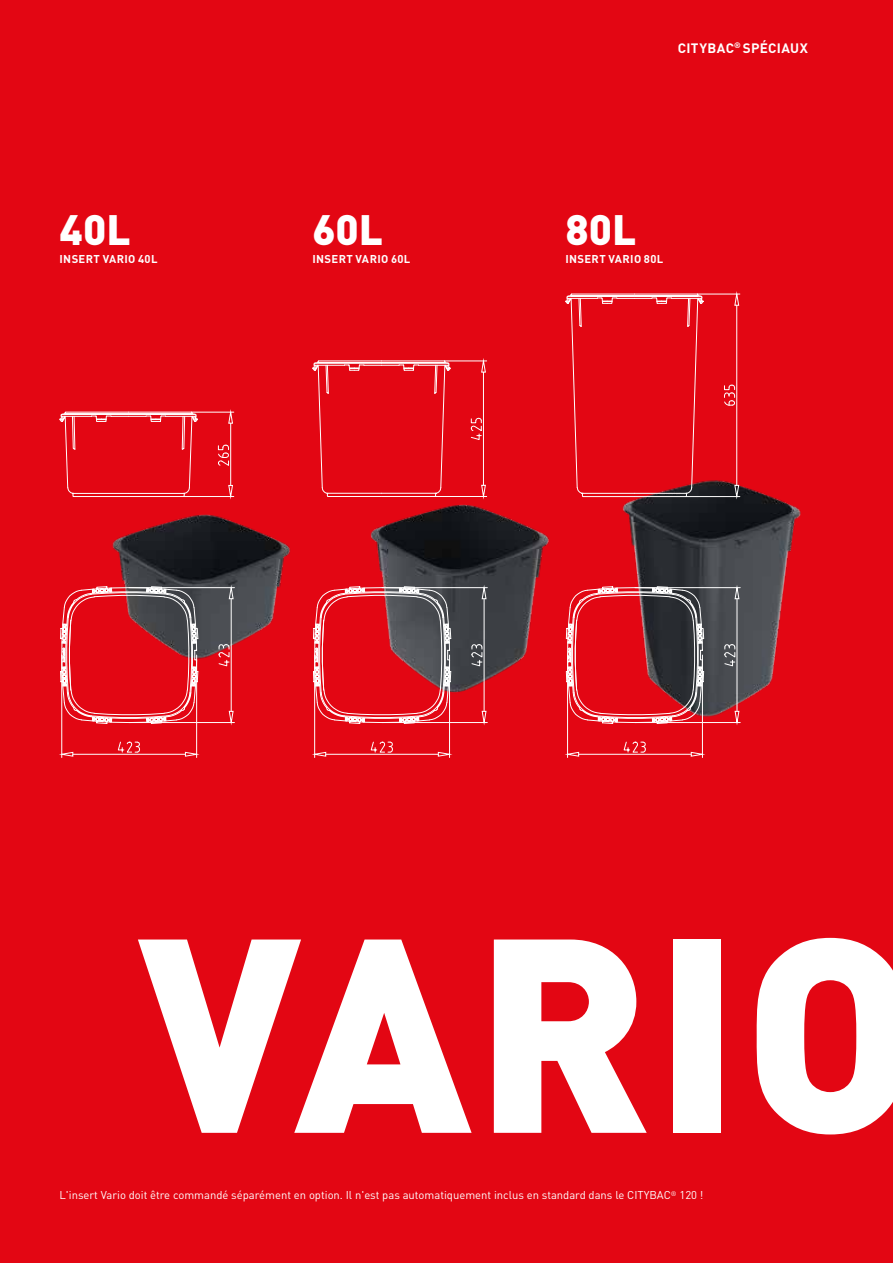
<style>
.page{position:relative;width:893px;height:1263px;background:#e30613}
.page>*{position:absolute;margin:0;border:0;box-sizing:border-box;transform-origin:0 0}
.t1{font:900 271.5px "DIN Pro";letter-spacing:.01em;color:#fff}
.t2{font:900 42px "DIN Pro";color:#fff}
.t3{font:700 13.5px "DIN Pro";letter-spacing:.025em;color:#fff}
.t4{font:11.25px "DIN Pro";color:#fff}
.t5{font:700 11.25px "DIN Pro";letter-spacing:.03em;color:#fff}
</style>
<div class="page">
<img style="left:84px;top:492px;width:207px;height:218px">
<img style="left:370px;top:492px;width:179px;height:231px">
<img style="left:600px;top:470px;width:201px;height:253px">
<hr style="left:66px;top:412px;width:63px;height:1px;background:#fff">
<hr style="left:61px;top:416px;width:30px;height:1px;background:#fff">
<hr style="left:65px;top:413px;width:64px;height:1px;background:#fff">
<hr style="left:62px;top:414px;width:67px;height:1px;background:#fff">
<hr style="left:74px;top:496px;width:55px;height:1px;background:#fff">
<hr style="left:74px;top:493px;width:55px;height:1px;background:#fff">
<svg style="left:59px;top:412px;width:17px;height:85px"></svg>
<hr style="left:184px;top:496px;width:50px;height:1px;background:#fff">
<hr style="left:192px;top:412px;width:42px;height:1px;background:#fff">
<svg style="left:91px;top:409px;width:142px;height:92px"></svg>
<hr style="left:129px;top:496px;width:55px;height:1px;background:#fff">
<hr style="left:129px;top:412px;width:63px;height:1px;background:#fff">
<hr style="left:381px;top:496px;width:54px;height:1px;background:#fff">
<hr style="left:381px;top:493px;width:54px;height:1px;background:#fff">
<hr style="left:381px;top:361px;width:63px;height:1px;background:#fff">
<hr style="left:419px;top:365px;width:30px;height:1px;background:#fff">
<hr style="left:381px;top:362px;width:64px;height:1px;background:#fff">
<hr style="left:381px;top:363px;width:67px;height:1px;background:#fff">
<svg style="left:434px;top:361px;width:17px;height:135px"></svg>
<svg style="left:312px;top:361px;width:107px;height:136px"></svg>
<hr style="left:444px;top:361px;width:43px;height:1px;background:#fff">
<hr style="left:435px;top:496px;width:52px;height:1px;background:#fff">
<hr style="left:483px;top:372px;width:1px;height:113px;background:#fff">
<svg style="left:481px;top:358px;width:5px;height:15px"></svg>
<svg style="left:481px;top:484px;width:5px;height:17px"></svg>
<svg style="left:470px;top:417px;width:12px;height:23px"></svg>
<hr style="left:583px;top:493px;width:51px;height:1px;background:#fff">
<hr style="left:583px;top:496px;width:51px;height:1px;background:#fff">
<hr style="left:568px;top:296px;width:66px;height:1px;background:#fff">
<hr style="left:571px;top:295px;width:63px;height:1px;background:#fff">
<hr style="left:567px;top:298px;width:30px;height:1px;background:#fff">
<hr style="left:571px;top:294px;width:63px;height:1px;background:#fff">
<svg style="left:565px;top:294px;width:19px;height:203px"></svg>
<svg style="left:597px;top:294px;width:107px;height:203px"></svg>
<hr style="left:686px;top:496px;width:54px;height:1px;background:#fff">
<hr style="left:697px;top:294px;width:43px;height:1px;background:#fff">
<hr style="left:736px;top:305px;width:1px;height:180px;background:#fff">
<svg style="left:734px;top:484px;width:5px;height:17px"></svg>
<svg style="left:734px;top:291px;width:5px;height:15px"></svg>
<svg style="left:724px;top:384px;width:11px;height:22px"></svg>
<hr style="left:129px;top:587px;width:105px;height:1px;background:#fff">
<hr style="left:129px;top:722px;width:105px;height:1px;background:#fff">
<hr style="left:231px;top:599px;width:1px;height:112px;background:#fff">
<svg style="left:228px;top:583px;width:6px;height:17px"></svg>
<svg style="left:228px;top:710px;width:6px;height:16px"></svg>
<svg style="left:218px;top:644px;width:12px;height:23px"></svg>
<svg style="left:59px;top:586px;width:142px;height:171px"></svg>
<hr style="left:382px;top:587px;width:105px;height:1px;background:#fff">
<hr style="left:382px;top:722px;width:105px;height:1px;background:#fff">
<hr style="left:484px;top:599px;width:1px;height:112px;background:#fff">
<svg style="left:481px;top:583px;width:6px;height:17px"></svg>
<svg style="left:481px;top:710px;width:6px;height:16px"></svg>
<svg style="left:471px;top:644px;width:12px;height:23px"></svg>
<svg style="left:312px;top:586px;width:142px;height:171px"></svg>
<hr style="left:635px;top:587px;width:105px;height:1px;background:#fff">
<hr style="left:635px;top:722px;width:105px;height:1px;background:#fff">
<hr style="left:737px;top:599px;width:1px;height:112px;background:#fff">
<svg style="left:734px;top:583px;width:6px;height:17px"></svg>
<svg style="left:734px;top:710px;width:6px;height:15px"></svg>
<svg style="left:724px;top:644px;width:12px;height:23px"></svg>
<svg style="left:565px;top:586px;width:142px;height:171px"></svg>
<p class="t3" style="left:678px;top:39px;width:132px">CITYBAC<sup>®</sup> SPÉCIAUX</p>
<h2 class="t2" style="left:60px;top:201px;width:73px">40L</h2>
<h2 class="t2" style="left:312px;top:201px;width:72px">60L</h2>
<h2 class="t2" style="left:565px;top:201px;width:73px">80L</h2>
<p class="t5" style="left:60px;top:251px;width:99px">INSERT VARIO 40L</p>
<p class="t5" style="left:312px;top:251px;width:99px">INSERT VARIO 60L</p>
<p class="t5" style="left:565px;top:251px;width:99px">INSERT VARIO 80L</p>
<h1 class="t1" style="left:138px;top:850px;width:781px">VARIO</h1>
<p class="t4" style="left:60px;top:1187px;width:645px">L'insert Vario doit être commandé séparément en option. Il n'est pas automatiquement inclus en standard dans le CITYBAC<sup>®</sup> 120 !</p>
</div>
